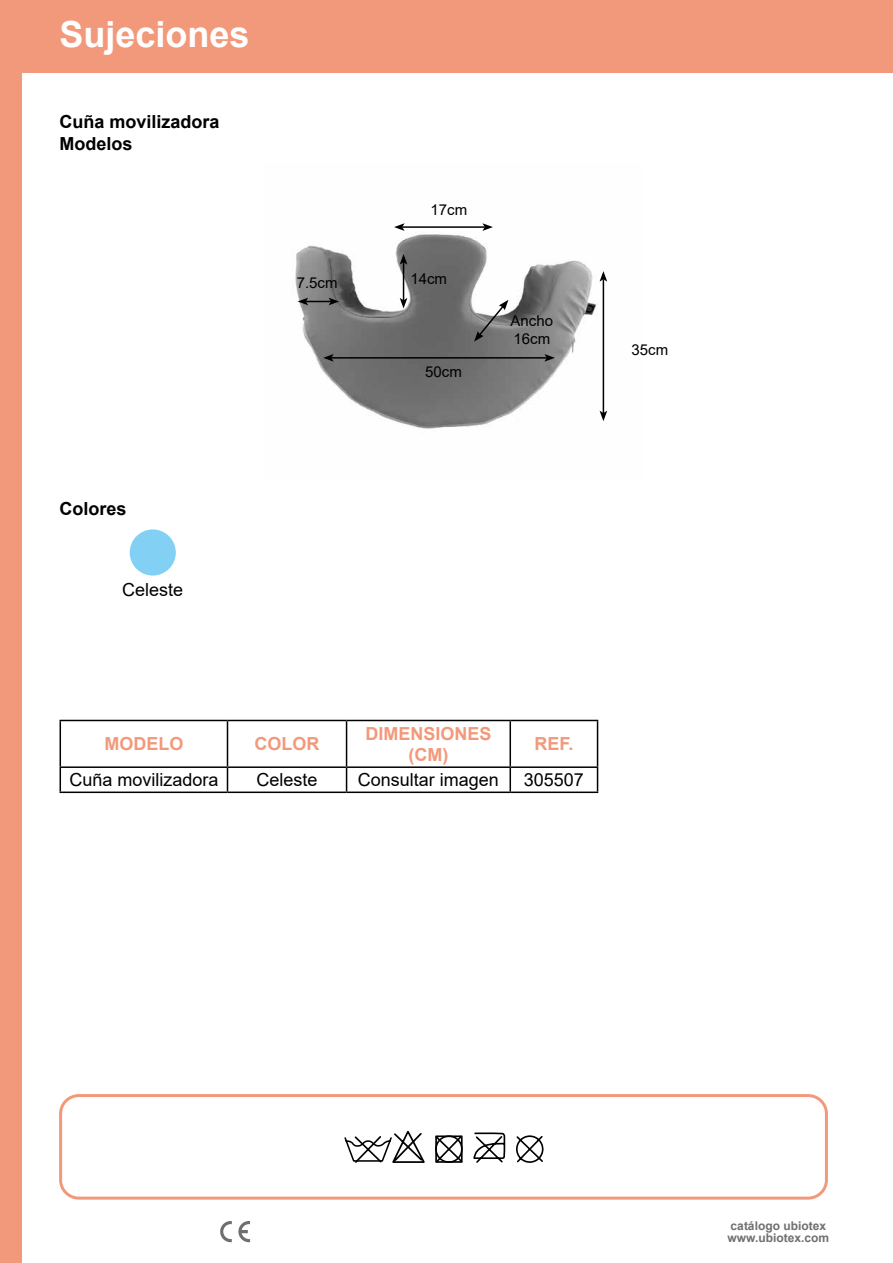
<style>
.page{position:relative;width:893px;height:1263px;background:#fff}
.page>*{position:absolute;margin:0;border:0;box-sizing:border-box;transform-origin:0 0}
.t1{font:700 36px "Arial";color:#fff}
.t2{font:18px "Arial";color:#000}
.t3{font:700 18px/21.6px "Arial";color:#000}
.t4{font:700 18px/21.6px "Arial";color:#f3997b;text-align:center}
.t5{font:15px/18px "Arial";color:#000}
.t6{font:700 12px/12px "Arial";color:#706f6f}
</style>
<div class="page">
<div style="left:0;top:0;width:21px;height:1263px;background:#f3997b"></div>
<div style="left:0;top:0;width:893px;height:72px;background:#f3997b"></div>
<svg style="left:220px;top:1221px;width:12px;height:21px"></svg>
<svg style="left:238px;top:1221px;width:12px;height:21px"></svg>
<div style="left:59px;top:1094px;width:769px;height:105px;border:3px solid #f3997b;border-radius:18px"></div>
<svg style="left:516px;top:1135px;width:28px;height:28px"></svg>
<svg style="left:473px;top:1132px;width:33px;height:31px"></svg>
<svg style="left:344px;top:1130px;width:81px;height:33px"></svg>
<svg style="left:435px;top:1135px;width:28px;height:28px"></svg>
<hr style="left:60px;top:720px;width:167px;height:1px;background:#000">
<hr style="left:60px;top:721px;width:1px;height:45px;background:#000">
<hr style="left:227px;top:720px;width:120px;height:1px;background:#000">
<hr style="left:227px;top:721px;width:1px;height:45px;background:#000">
<hr style="left:347px;top:720px;width:163px;height:1px;background:#000">
<hr style="left:346px;top:721px;width:1px;height:45px;background:#000">
<hr style="left:510px;top:720px;width:88px;height:1px;background:#000">
<hr style="left:509px;top:721px;width:2px;height:45px;background:#000">
<hr style="left:597px;top:721px;width:1px;height:45px;background:#000">
<hr style="left:60px;top:766px;width:167px;height:2px;background:#000">
<svg style="left:60px;top:768px;width:1px;height:23px"></svg>
<hr style="left:227px;top:766px;width:120px;height:2px;background:#000">
<svg style="left:227px;top:768px;width:1px;height:23px"></svg>
<hr style="left:347px;top:766px;width:163px;height:2px;background:#000">
<svg style="left:346px;top:768px;width:1px;height:23px"></svg>
<hr style="left:510px;top:766px;width:88px;height:2px;background:#000">
<hr style="left:509px;top:768px;width:2px;height:23px;background:#000">
<svg style="left:597px;top:768px;width:1px;height:23px"></svg>
<hr style="left:60px;top:791px;width:167px;height:2px;background:#000">
<hr style="left:227px;top:791px;width:120px;height:2px;background:#000">
<hr style="left:347px;top:791px;width:163px;height:2px;background:#000">
<hr style="left:510px;top:791px;width:88px;height:2px;background:#000">
<div style="left:130px;top:529px;width:46px;height:46px;background:#83d0f5;border-radius:50%"></div>
<img style="left:295px;top:234px;width:313px;height:195px">
<hr style="left:331px;top:357px;width:216px;height:2px;background:#000">
<svg style="left:544px;top:354px;width:11px;height:8px"></svg>
<svg style="left:323px;top:354px;width:11px;height:8px"></svg>
<hr style="left:603px;top:279px;width:1px;height:134px;background:#000">
<svg style="left:600px;top:411px;width:7px;height:10px"></svg>
<svg style="left:600px;top:271px;width:7px;height:11px"></svg>
<hr style="left:402px;top:226px;width:83px;height:2px;background:#000">
<svg style="left:482px;top:223px;width:11px;height:8px"></svg>
<svg style="left:394px;top:223px;width:11px;height:8px"></svg>
<svg style="left:474px;top:300px;width:34px;height:42px"></svg>
<svg style="left:298px;top:298px;width:41px;height:7px"></svg>
<hr style="left:403px;top:262px;width:1px;height:38px;background:#000">
<svg style="left:400px;top:298px;width:7px;height:10px"></svg>
<svg style="left:400px;top:254px;width:7px;height:11px"></svg>
<h1 class="t1" style="left:60px;top:9px;width:192px">Sujeciones</h1>
<p class="t3" style="left:60px;top:111px;width:162px">Cuña movilizadora<br>Modelos</p>
<p class="t5" style="left:431px;top:200px;width:38px">17cm</p>
<p class="t5" style="left:297px;top:274px;width:42px">7.5cm</p>
<p class="t5" style="left:410px;top:270px;width:38px">14cm</p>
<p class="t5" style="left:425px;top:362px;width:38px">50cm</p>
<p class="t5" style="left:511px;top:311px;width:44px">Ancho<br>16cm</p>
<p class="t3" style="left:60px;top:498px;width:69px">Colores</p>
<p class="t2" style="left:122px;top:577px;width:63px">Celeste</p>
<p class="t5" style="left:631px;top:341px;width:38px">35cm</p>
<p class="t4" style="left:104px;top:733px;width:81px">MODELO</p>
<p class="t4" style="left:255px;top:733px;width:66px">COLOR</p>
<p class="t4" style="left:365px;top:723px;width:128px">DIMENSIONES (CM)</p>
<p class="t4" style="left:534px;top:733px;width:41px">REF.</p>
<p class="t2" style="left:69px;top:767px;width:151px">Cuña movilizadora</p>
<p class="t2" style="left:256px;top:767px;width:63px">Celeste</p>
<p class="t2" style="left:358px;top:767px;width:143px">Consultar imagen</p>
<p class="t2" style="left:524px;top:767px;width:62px">305507</p>
<p class="t6" style="left:727px;top:1220px;width:103px">catálogo ubiotex www.ubiotex.com</p>
</div>
